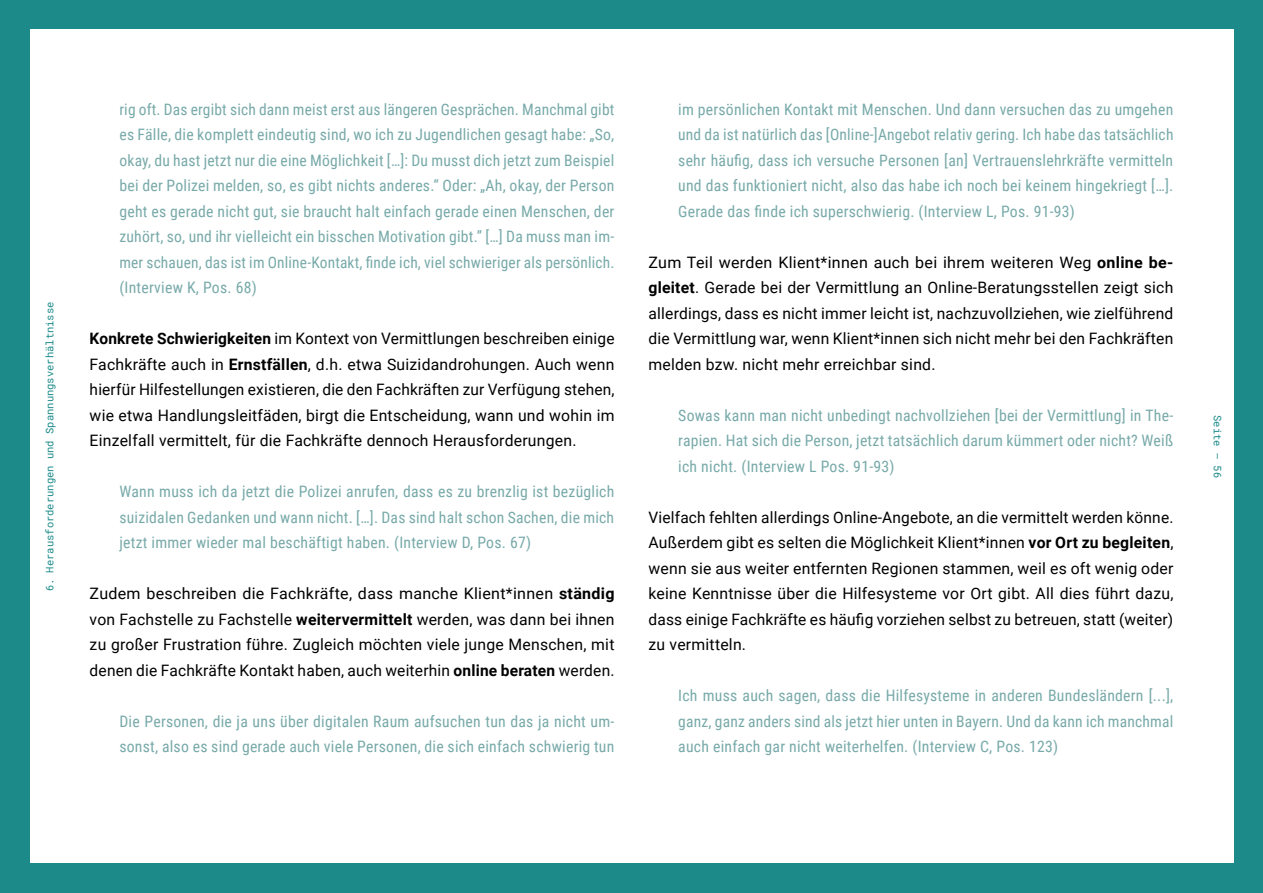
<style>
.page{position:relative;width:1263px;height:893px;background:#1b8a89}
.page>*{position:absolute;margin:0;border:0;box-sizing:border-box;transform-origin:0 0}
.t1{font:15.75px/25.5px "Roboto Condensed";letter-spacing:.015em;color:#78a9a9;text-align:justify}
.t2{font:15.75px/25.5px "Roboto";letter-spacing:.015em;color:#000;text-align:justify}
.t3{font:10.5px "Roboto Mono";color:#1b8a89}
.s1{font-weight:700}
</style>
<div class="page">
<div style="left:30px;top:30px;width:1203px;height:833px;background:#fff"></div>
<p class="t3" style="left:43px;top:591px;width:291px;rotate:-90deg">6. Herausforderungen und Spannungsverhältnisse</p>
<p class="t1" style="left:119px;top:96px;width:497px">rig oft. Das ergibt sich dann meist erst aus längeren Gesprächen. Manchmal gibt es Fälle, die komplett eindeutig sind, wo ich zu Jugendlichen gesagt habe: „So, okay, du hast jetzt nur die eine Möglichkeit […]: Du musst dich jetzt zum Beispiel bei der Polizei melden, so, es gibt nichts anderes.“ Oder: „Ah, okay, der Person geht es gerade nicht gut, sie braucht halt einfach gerade einen Menschen, der zuhört, so, und ihr vielleicht ein bisschen Motivation gibt.” […] Da muss man im&shy;mer schauen, das ist im Online-Kontakt, finde ich, viel schwieriger als persönlich. (Interview K, Pos. 68)</p>
<p class="t2" style="left:90px;top:325px;width:526px"><span class="s1">Konkrete Schwierigkeiten</span> im Kontext von Vermittlungen beschreiben einige Fachkräfte auch in <span class="s1">Ernstfällen</span>, d.h. etwa Suizidandrohungen. Auch wenn hierfür Hilfestellungen existieren, die den Fachkräften zur Verfügung stehen, wie etwa Handlungsleitfäden, birgt die Entscheidung, wann und wohin im Einzelfall vermittelt, für die Fachkräfte dennoch Herausforderungen.</p>
<p class="t1" style="left:119px;top:478px;width:496px">Wann muss ich da jetzt die Polizei anrufen, dass es zu brenzlig ist bezüglich suizidalen Gedanken und wann nicht. […]. Das sind halt schon Sachen, die mich jetzt immer wieder mal beschäftigt haben. (Interview D, Pos. 67)</p>
<p class="t2" style="left:90px;top:580px;width:526px">Zudem beschreiben die Fachkräfte, dass manche Klient*innen <span class="s1">ständig </span>von Fachstelle zu Fachstelle <span class="s1">weitervermittelt</span> werden, was dann bei ihnen zu großer Frustration führe. Zugleich möchten viele junge Menschen, mit denen die Fachkräfte Kontakt haben, auch weiterhin <span class="s1">online beraten</span> werden.</p>
<p class="t1" style="left:119px;top:708px;width:496px">Die Personen, die ja uns über digitalen Raum aufsuchen tun das ja nicht um&shy;sonst, also es sind gerade auch viele Personen, die sich einfach schwierig tun</p>
<p class="t1" style="left:678px;top:96px;width:497px">im persönlichen Kontakt mit Menschen. Und dann versuchen das zu umgehen und da ist natürlich das [Online-]Angebot relativ gering. Ich habe das tatsächlich sehr häufig, dass ich versuche Personen [an] Vertrauenslehrkräfte vermitteln und das funktioniert nicht, also das habe ich noch bei keinem hingekriegt […].<br>Gerade das finde ich superschwierig. (Interview L, Pos. 91-93)</p>
<p class="t2" style="left:648px;top:249px;width:526px">Zum Teil werden Klient*innen auch bei ihrem weiteren Weg <span class="s1">online be&shy;gleitet</span>. Gerade bei der Vermittlung an Online-Beratungsstellen zeigt sich allerdings, dass es nicht immer leicht ist, nachzuvollziehen, wie zielführend die Vermittlung war, wenn Klient*innen sich nicht mehr bei den Fachkräften melden bzw. nicht mehr erreichbar sind.</p>
<p class="t1" style="left:678px;top:402px;width:496px">Sowas kann man nicht unbedingt nachvollziehen [bei der Vermittlung] in The&shy;rapien. Hat sich die Person, jetzt tatsächlich darum kümmert oder nicht? Weiß ich nicht. (Interview L Pos. 91-93)</p>
<p class="t2" style="left:648px;top:504px;width:526px">Vielfach fehlten allerdings Online-Angebote, an die vermittelt werden könne.<br>Außerdem gibt es selten die Möglichkeit Klient*innen <span class="s1">vor Ort zu begleiten</span>, wenn sie aus weiter entfernten Regionen stammen, weil es oft wenig oder keine Kenntnisse über die Hilfesysteme vor Ort gibt. All dies führt dazu, dass einige Fachkräfte es häufig vorziehen selbst zu betreuen, statt (weiter) zu vermitteln.</p>
<p class="t1" style="left:678px;top:682px;width:497px">Ich muss auch sagen, dass die Hilfesysteme in anderen Bundesländern [...], ganz, ganz anders sind als jetzt hier unten in Bayern. Und da kann ich manchmal auch einfach gar nicht weiterhelfen. (Interview C, Pos. 123)</p>
<p class="t3" style="left:1225px;top:415px;width:64px;rotate:90deg">Seite – 56</p>
</div>
